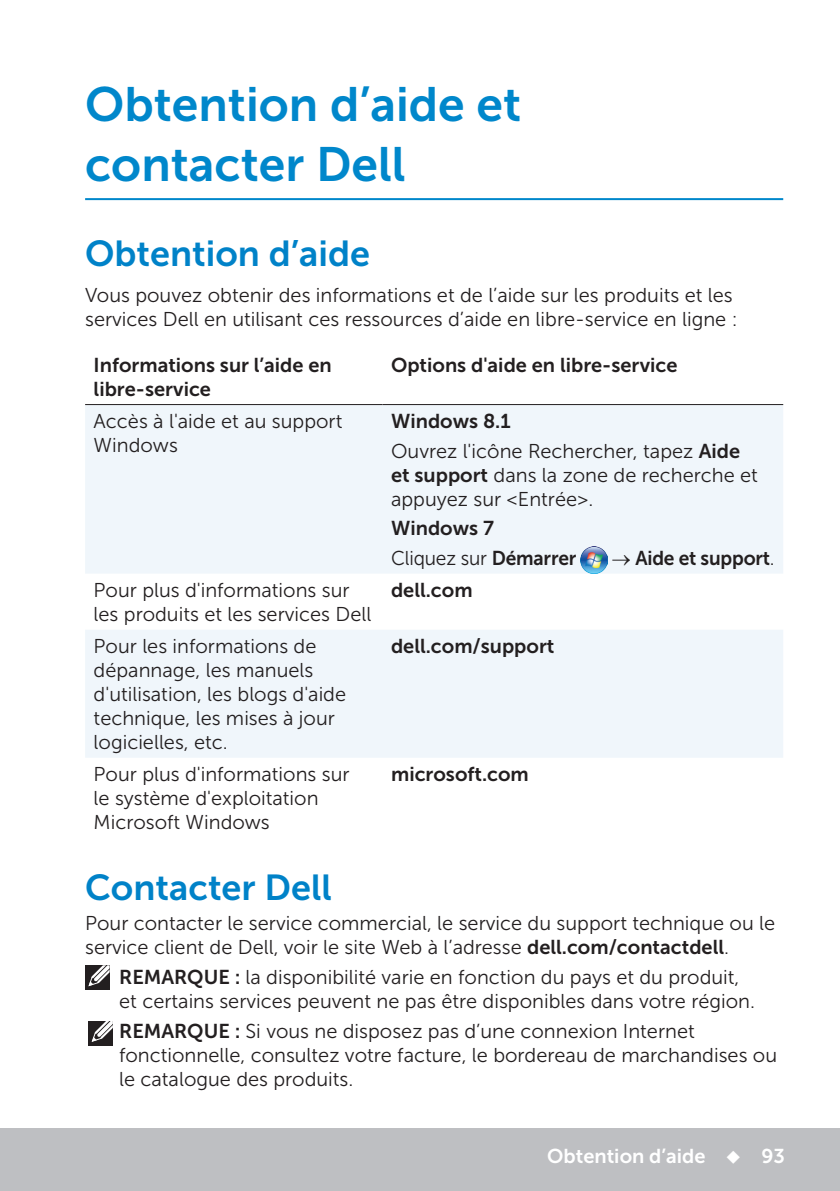
<style>
.page{position:relative;width:840px;height:1191px;background:#fff}
.page>*{position:absolute;margin:0;border:0;box-sizing:border-box;transform-origin:0 0}
.t1{font:48px/60px "Museo Sans For Dell 700";color:#0087cb}
.t2{font:36px "Museo Sans For Dell 700";color:#0082c8}
.t3{font:20px/24px "Museo Sans For Dell 300";color:#231f20}
.t4{font:20px/24px "Museo Sans For Dell 700";color:#231f20}
.t5{font:20px "Museo Sans For Dell 700";color:#fff}
.t6{font:20px "Museo Sans For Dell 300";color:#231f20;scale:.96 1}
.t7{font:20px "Museo Sans For Dell 700";color:#231f20;scale:.96 1}
.s1{font-family:"Museo Sans For Dell 700"}
.s2{font-family:"Museo Sans For Dell 300"}
</style>
<div class="page">
<div style="left:0;top:1128px;width:839px;height:63px;background:#bebfc2"></div>
<hr style="left:85px;top:198px;width:697px;height:2px;background:#0087cb">
<svg style="left:85px;top:405px;width:697px;height:352px;fill:#f0f6fb"></svg>
<hr style="left:85px;top:404px;width:297px;height:1px;background:#231f20">
<hr style="left:382px;top:404px;width:400px;height:1px;background:#231f20">
<img style="left:580px;top:546px;width:27px;height:27px">
<div style="left:85px;top:965px;width:24px;height:24px;background:#231f20"></div>
<svg style="left:88px;top:965px;width:22px;height:22px"></svg>
<div style="left:88px;top:1021px;width:25px;height:24px;background:#231f20"></div>
<svg style="left:91px;top:1021px;width:22px;height:21px"></svg>
<h1 class="t1" style="left:85px;top:74px;width:437px">Obtention d’aide et contacter Dell</h1>
<h2 class="t2" style="left:85px;top:234px;width:286px">Obtention d’aide</h2>
<p class="t3" style="left:85px;top:283px;width:653px">Vous pouvez obtenir des informations et de l’aide sur les produits et les services Dell en utilisant ces ressources d’aide en libre-service en ligne :</p>
<p class="t4" style="left:94px;top:353px;width:239px">Informations sur l’aide en libre-service</p>
<p class="t4" style="left:391px;top:353px;width:288px">Options d'aide en libre-service</p>
<p class="t3" style="left:94px;top:409px;width:250px">Accès à l'aide et au support<br>Windows</p>
<p class="t4" style="left:391px;top:409px;width:121px">Windows 8.1</p>
<p class="t3" style="left:391px;top:439px;width:368px">Ouvrez l'icône Rechercher, tapez <span class="s1">Aide et support</span> dans la zone de recherche et appuyez sur &lt;Entrée&gt;.</p>
<p class="t4" style="left:391px;top:516px;width:104px">Windows 7</p>
<p class="t6" style="left:391px;top:547px;width:194px">Cliquez sur <span class="s1">Démarrer</span></p>
<p class="t7" style="left:611px;top:547px;width:171px">→ Aide et support<span class="s2">.</span></p>
<p class="t3" style="left:94px;top:578px;width:279px">Pour plus d'informations sur les produits et les services Dell</p>
<p class="t4" style="left:391px;top:578px;width:83px">dell.com</p>
<p class="t3" style="left:94px;top:634px;width:254px">Pour les informations de dépannage, les manuels d'utilisation, les blogs d'aide technique, les mises à jour logicielles, etc.</p>
<p class="t4" style="left:391px;top:634px;width:165px">dell.com/support</p>
<p class="t3" style="left:94px;top:762px;width:257px">Pour plus d'informations sur le système d'exploitation<br>Microsoft Windows</p>
<p class="t4" style="left:391px;top:762px;width:139px">microsoft.com</p>
<h2 class="t2" style="left:85px;top:868px;width:248px">Contacter Dell</h2>
<p class="t3" style="left:85px;top:911px;width:691px">Pour contacter le service commercial, le service du support technique ou le service client de Dell, voir le site Web à l’adresse <span class="s1">dell.com/contactdell</span>.</p>
<p class="t3" style="left:119px;top:965px;width:637px"><span class="s1">REMARQUE :</span> la disponibilité varie en fonction du pays et du produit, et certains services peuvent ne pas être disponibles dans votre région.</p>
<p class="t3" style="left:119px;top:1018px;width:659px"><span class="s1">REMARQUE :</span> Si vous ne disposez pas d’une connexion Internet fonctionnelle, consultez votre facture, le bordereau de marchandises ou le catalogue des produits.</p>
<p class="t5" style="left:547px;top:1144px;width:239px">Obtention d’aide ◆ 93</p>
</div>
